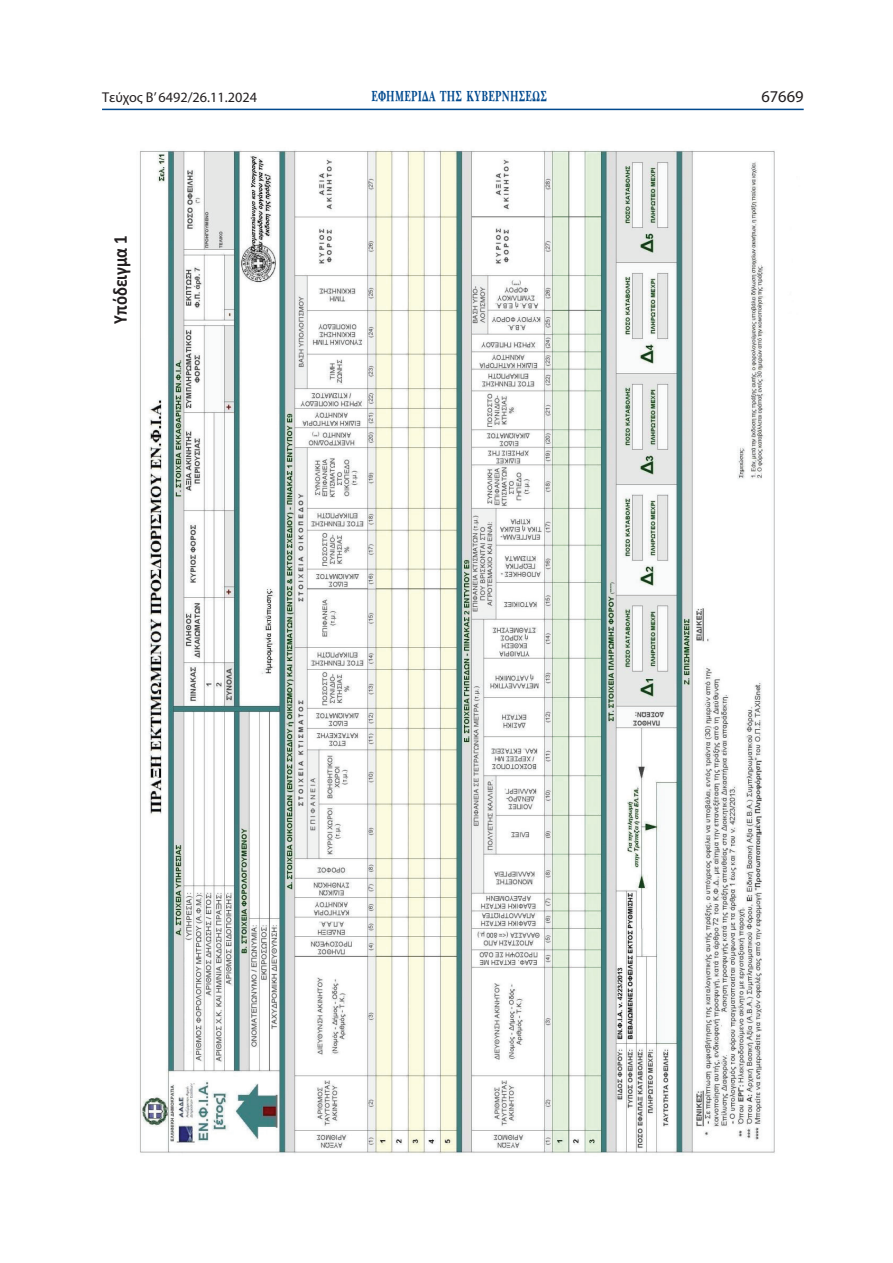
<style>
.page{position:relative;width:893px;height:1263px;background:#fff}
.page>*{position:absolute;margin:0;border:0;box-sizing:border-box;transform-origin:0 0}
.t1{font:700 19.8px "Calibri";color:#231f20;scale:.85 1}
.t2{font:16.5px "Myriad Pro";color:#231f20}
.t3{font:15px "UB Baskerville Bold";letter-spacing:.025em;color:#01498e;scale:.65 1}
.t4{font:14.25px "Myriad Pro";color:#231f20}
</style>
<div class="page">
<hr style="left:102px;top:109px;width:702px;height:1px;background:#01498e">
<img style="left:140px;top:150px;width:635px;height:1005px">
<p class="t4" style="left:102px;top:89px;width:156px">Τεύχος B’ 6492/26.11.2024</p>
<p class="t3" style="left:371px;top:88px;width:272px">ΕΦΗΜΕΡΙΔΑ TΗΣ ΚΥΒΕΡΝΗΣΕΩΣ</p>
<p class="t2" style="left:761px;top:86px;width:44px">67669</p>
<h1 class="t1" style="left:106px;top:324px;width:106px;rotate:-90deg">Υπόδειγμα 1</h1>
</div>
